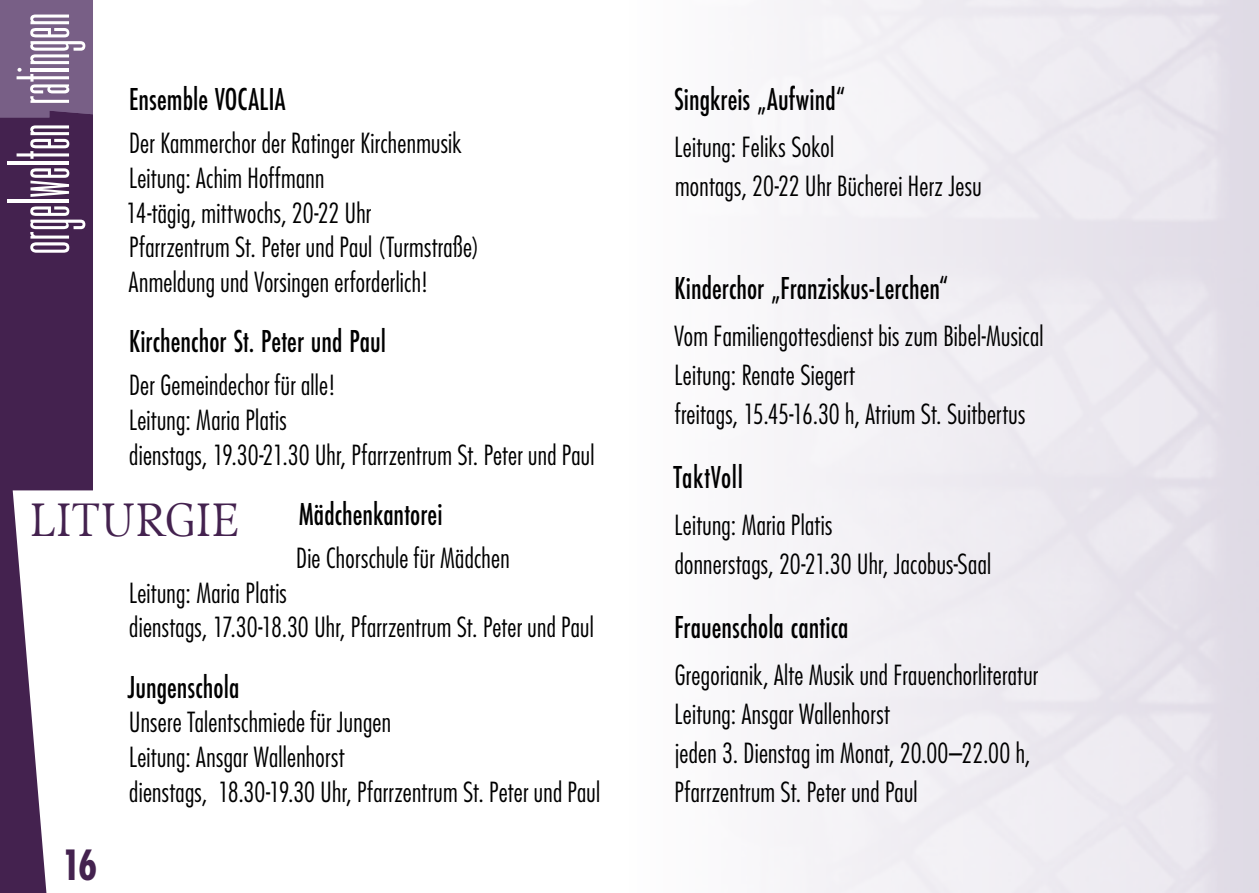
<style>
.page{position:relative;width:1259px;height:893px;background:#fff}
.page>*{position:absolute;margin:0;border:0;box-sizing:border-box;transform-origin:0 0}
.t1{font:46.2px "Compatil Exquisit LT";letter-spacing:.005em;color:#44224f}
.t2{font:700 condensed 40.5px "Futura";color:#44224f}
.t3{font:500 33px "Futura PT Cond";color:#000;scale:.9 1}
.t4{font:500 33px "Futura PT Cond";letter-spacing:.02em;color:#000;scale:.9 1}
.t5{font:300 condensed 27px/34.8px "Futura";letter-spacing:.01em;color:#000}
</style>
<div class="page">
<svg style="left:0;top:270px;width:93px;height:623px;fill:#44224f"></svg>
<svg style="left:0;top:0;width:93px;height:270px;background:#775e81"></svg>
<p class="t3" style="left:129px;top:80px;width:175px">Ensemble VOCALIA</p>
<p class="t5" style="left:126px;top:126px;width:355px">Der Kammerchor der Ratinger Kirchenmusik Leitung: Achim Hoffmann<br>14-tägig, mittwochs, 20-22 Uhr<br>Pfarrzentrum St. Peter und Paul (Turmstraße)<br>Anmeldung und Vorsingen erforderlich!</p>
<p class="t3" style="left:129px;top:322px;width:287px">Kirchenchor St. Peter und Paul</p>
<p class="t5" style="left:129px;top:368px;width:467px">Der Gemeindechor für alle!<br>Leitung: Maria Platis<br>dienstags, 19.30-21.30 Uhr, Pfarrzentrum St. Peter und Paul</p>
<p class="t3" style="left:299px;top:494px;width:161px">Mädchenkantorei</p>
<p class="t5" style="left:296px;top:540px;width:215px">Die Chorschule für Mädchen</p>
<p class="t5" style="left:129px;top:575px;width:466px">Leitung: Maria Platis<br>dienstags, 17.30-18.30 Uhr, Pfarrzentrum St. Peter und Paul</p>
<p class="t3" style="left:128px;top:667px;width:125px">Jungenschola</p>
<p class="t5" style="left:129px;top:704px;width:472px">Unsere Talentschmiede für Jungen<br>Leitung: Ansgar Wallenhorst<br>dienstags, 18.30-19.30 Uhr, Pfarrzentrum St. Peter und Paul</p>
<h1 class="t1" style="left:30px;top:493px;width:212px">LITURGIE</h1>
<h2 class="t2" style="left:62px;top:839px;width:37px">16</h2>
<p class="t3" style="left:674px;top:80px;width:192px">Singkreis „Aufwind“</p>
<p class="t5" style="left:674px;top:128px;width:308px;line-height:38.7px">Leitung: Feliks Sokol<br>montags, 20-22 Uhr Bücherei Herz Jesu</p>
<p class="t3" style="left:674px;top:269px;width:306px">Kinderchor „Franziskus-Lerchen“</p>
<p class="t5" style="left:674px;top:317px;width:371px;line-height:38.7px">Vom Familiengottesdienst bis zum Bibel-Musical<br>Leitung: Renate Siegert<br>freitags, 15.45-16.30 h, Atrium St. Suitbertus</p>
<p class="t4" style="left:673px;top:458px;width:78px">TaktVoll</p>
<p class="t5" style="left:674px;top:505px;width:318px;line-height:38.7px">Leitung: Maria Platis<br>donnerstags, 20-21.30 Uhr, Jacobus-Saal</p>
<p class="t3" style="left:674px;top:608px;width:195px">Frauenschola cantica</p>
<p class="t5" style="left:674px;top:656px;width:365px;line-height:38.7px">Gregorianik, Alte Musik und Frauenchorliteratur Leitung: Ansgar Wallenhorst<br>jeden 3. Dienstag im Monat, 20.00–22.00 h, Pfarrzentrum St. Peter und Paul</p>
</div>
